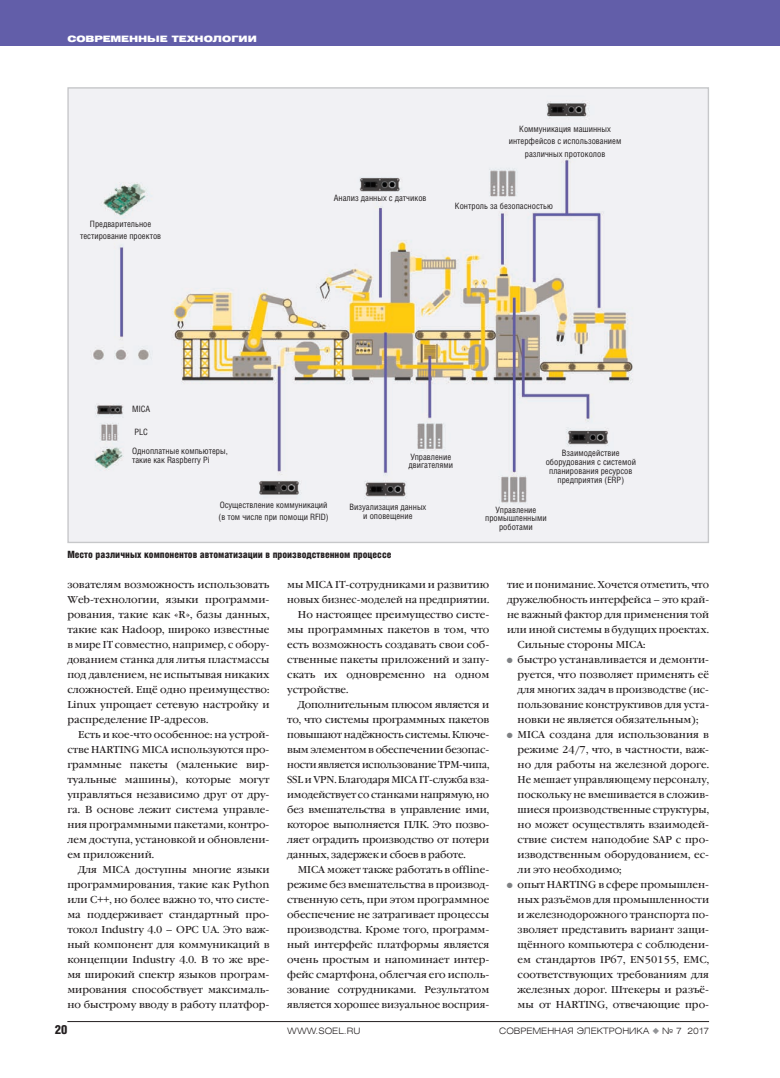
<style>
.page{position:relative;width:780px;height:1078px;background:#fff}
.page>*{position:absolute;margin:0;border:0;box-sizing:border-box;transform-origin:0 0}
.t1{font:12.5px "Helios Cond Black C";color:#231f20}
.t2{font:10px/15px "Garamond Book C";letter-spacing:-.005em;color:#231f20;text-align:justify}
.t3{font:10px "Garamond Book C";letter-spacing:-.005em;color:#231f20;scale:.95 1}
.t4{font:10px "Helios Cond Black C";color:#231f20}
.t5{font:10px "Garamond Book C";letter-spacing:-.005em;color:#231f20;scale:.96 1}
.t6{font:8.75px/8.8px "Helios Cond C";color:#231f20;text-align:center}
.t7{font:8.75px "Helios Ext Light C";color:#231f20}
.t8{font:8.75px "Helios Ext Black C";color:#fff}
.s1{color:#808285}
.s2{color:#939598}
</style>
<div class="page">
<div style="left:0;top:0;width:780px;height:46px;background:#625ea9"></div>
<hr style="left:67px;top:1020px;width:642px;height:1px;background:#231f20">
<img style="left:69px;top:89px;width:638px;height:452px">
<p class="t8" style="left:67px;top:36px;width:191px">СОВРЕМЕННЫЕ ТЕХНОЛОГИИ</p>
<p class="t6" style="left:80px;top:218px;width:83px;line-height:12.2px">Предварительное тестирование проектов</p>
<p class="t6" style="left:132px;top:405px;width:20px">MICA</p>
<p class="t6" style="left:132px;top:423px;width:97px;line-height:18.8px;text-align:left">PLC<br>Одноплатные компьютеры,</p>
<p class="t6" style="left:132px;top:456px;width:79px">такие как Raspberry Pi</p>
<p class="t6" style="left:334px;top:195px;width:94px">Анализ данных с датчиков</p>
<p class="t6" style="left:508px;top:123px;width:114px;line-height:12.2px">Коммуникация машинных интерфейсов с использованием различных протоколов</p>
<p class="t6" style="left:455px;top:202px;width:99px">Контроль за безопасностью</p>
<p class="t6" style="left:408px;top:453px;width:46px;text-align:left">Управление двигателями</p>
<p class="t6" style="left:545px;top:449px;width:92px">Взаимодействие оборудования с системой планирования ресурсов предприятия (ERP)</p>
<p class="t6" style="left:218px;top:499px;width:112px;line-height:12.2px;text-align:left">Осуществление коммуникаций (в том числе при помощи RFID)</p>
<p class="t6" style="left:349px;top:503px;width:78px">Визуализация данных и оповещение</p>
<p class="t4" style="left:67px;top:551px;width:325px">Место различных компонентов автоматизации в производственном процессе</p>
<p class="t6" style="left:485px;top:505px;width:63px">Управление промышленными роботами</p>
<p class="t2" style="left:67px;top:578px;width:203px">зователям возможность использовать Web-технологии, языки программи&shy;рования, такие как «R», базы данных, такие как Hadoop, широко известные в мире IT совместно, например, с обору&shy;дованием станка для литья пластмассы под давлением, не испытывая никаких сложностей. Ещё одно преимущество:<br>Linux упрощает сетевую настройку и распределение IP-адресов.</p>
<p class="t2" style="left:67px;top:728px;width:203px;text-indent:11px">Есть и кое-что особенное: на устрой&shy;стве HARTING MICA используются про&shy;граммные пакеты (маленькие вир&shy;туальные машины), которые могут управляться независимо друг от дру&shy;га. В основе лежит система управле&shy;ния программными пакетами, контро&shy;лем доступа, установкой и обновлени&shy;ем приложений.</p>
<p class="t2" style="left:67px;top:863px;width:203px;text-indent:11px">Для MICA доступны многие языки программирования, такие как Python или C++, но более важно то, что систе&shy;ма поддерживает стандартный про&shy;токол Industry 4.0 – OPC UA. Это важ&shy;ный компонент для коммуникаций в концепции Industry 4.0. В то же вре&shy;мя широкий спектр языков програм&shy;мирования способствует максималь&shy;но быстрому вводу в работу платфор-</p>
<p class="t2" style="left:287px;top:578px;width:203px">мы MICA IT-сотрудниками и развитию</p>
<p class="t3" style="left:287px;top:595px;width:214px">новых бизнес-моделей на предприятии.</p>
<p class="t2" style="left:298px;top:608px;width:193px">Но настоящее преимущество систе-</p>
<p class="t2" style="left:287px;top:623px;width:203px">мы программных пакетов в том, что</p>
<p class="t2" style="left:287px;top:638px;width:203px">есть возможность создавать свои соб-</p>
<p class="t2" style="left:287px;top:653px;width:203px">ственные пакеты приложений и запу-</p>
<p class="t2" style="left:287px;top:668px;width:203px">скать их одновременно на одном</p>
<p class="t2" style="left:287px;top:683px;width:63px">устройстве.</p>
<p class="t2" style="left:298px;top:698px;width:193px">Дополнительным плюсом является и</p>
<p class="t2" style="left:287px;top:713px;width:203px">то, что системы программных пакетов</p>
<p class="t2" style="left:287px;top:728px;width:203px">повышают надёжность системы. Ключе-</p>
<p class="t2" style="left:287px;top:743px;width:203px">вым элементом в обеспечении безопас-</p>
<p class="t3" style="left:287px;top:760px;width:214px">ности является использование TPM-чипа,</p>
<p class="t2" style="left:287px;top:773px;width:203px">SSL и VPN. Благодаря MICA IT-служба вза-</p>
<p class="t2" style="left:287px;top:788px;width:203px">имодействует со станками напрямую, но</p>
<p class="t2" style="left:287px;top:803px;width:203px">без вмешательства в управление ими,</p>
<p class="t2" style="left:287px;top:818px;width:203px">которое выполняется ПЛК. Это позво-</p>
<p class="t2" style="left:287px;top:833px;width:203px">ляет оградить производство от потери</p>
<p class="t2" style="left:287px;top:848px;width:180px">данных, задержек и сбоев в работе.</p>
<p class="t2" style="left:298px;top:863px;width:193px">MICA может также работать в offline-</p>
<p class="t2" style="left:287px;top:878px;width:203px">режиме без вмешательства в производ-</p>
<p class="t2" style="left:287px;top:893px;width:203px">ственную сеть, при этом программное</p>
<p class="t2" style="left:287px;top:908px;width:203px">обеспечение не затрагивает процессы</p>
<p class="t2" style="left:287px;top:923px;width:203px">производства. Кроме того, программ-</p>
<p class="t2" style="left:287px;top:938px;width:204px">ный интерфейс платформы является</p>
<p class="t2" style="left:287px;top:953px;width:203px">очень простым и напоминает интер-</p>
<p class="t2" style="left:287px;top:968px;width:203px">фейс смартфона, облегчая его исполь-</p>
<p class="t2" style="left:287px;top:983px;width:204px">зование сотрудниками. Результатом</p>
<p class="t2" style="left:287px;top:998px;width:203px">является хорошее визуальное восприя-</p>
<p class="t5" style="left:507px;top:580px;width:212px">тие и понимание. Хочется отметить, что</p>
<p class="t2" style="left:507px;top:593px;width:203px">дружелюбность интерфейса – это край-</p>
<p class="t2" style="left:507px;top:608px;width:203px">не важный фактор для применения той</p>
<p class="t2" style="left:507px;top:623px;width:203px">или иной системы в будущих проектах.</p>
<p class="t2" style="left:517px;top:638px;width:129px">Сильные стороны MICA:</p>
<p class="t2" style="left:517px;top:653px;width:193px;text-indent:-11px"><span class="s1">●</span> быстро устанавливается и демонти&shy;руется, что позволяет применять её для многих задач в производстве (ис&shy;пользование конструктивов для уста&shy;новки не является обязательным);</p>
<p class="t2" style="left:517px;top:728px;width:193px;text-indent:-11px"><span class="s1">●</span> MICA создана для использования в режиме 24/7, что, в частности, важ&shy;но для работы на железной дороге.<br>Не мешает управляющему персоналу, поскольку не вмешивается в сложив&shy;шиеся производственные структуры, но может осуществлять взаимодей&shy;ствие систем наподобие SAP с про&shy;изводственным оборудованием, ес&shy;ли это необходимо;</p>
<p class="t2" style="left:517px;top:878px;width:193px;text-indent:-11px"><span class="s1">●</span> опыт HARTING в сфере промышлен&shy;ных разъёмов для промышленности и железнодорожного транспорта по&shy;зволяет представить вариант защи&shy;щённого компьютера с соблюдени&shy;ем стандартов IP67, EN50155, EMC, соответствующих требованиям для железных дорог. Штекеры и разъё&shy;мы от HARTING, отвечающие про-</p>
<p class="t1" style="left:55px;top:1024px;width:14px">20</p>
<p class="t7" style="left:287px;top:1027px;width:75px">WWW.SOEL.RU</p>
<p class="t7" style="left:499px;top:1027px;width:211px">СОВРЕМЕННАЯ ЭЛЕКТРОНИКА <span class="s2">◆</span> № 7 2017</p>
</div>
